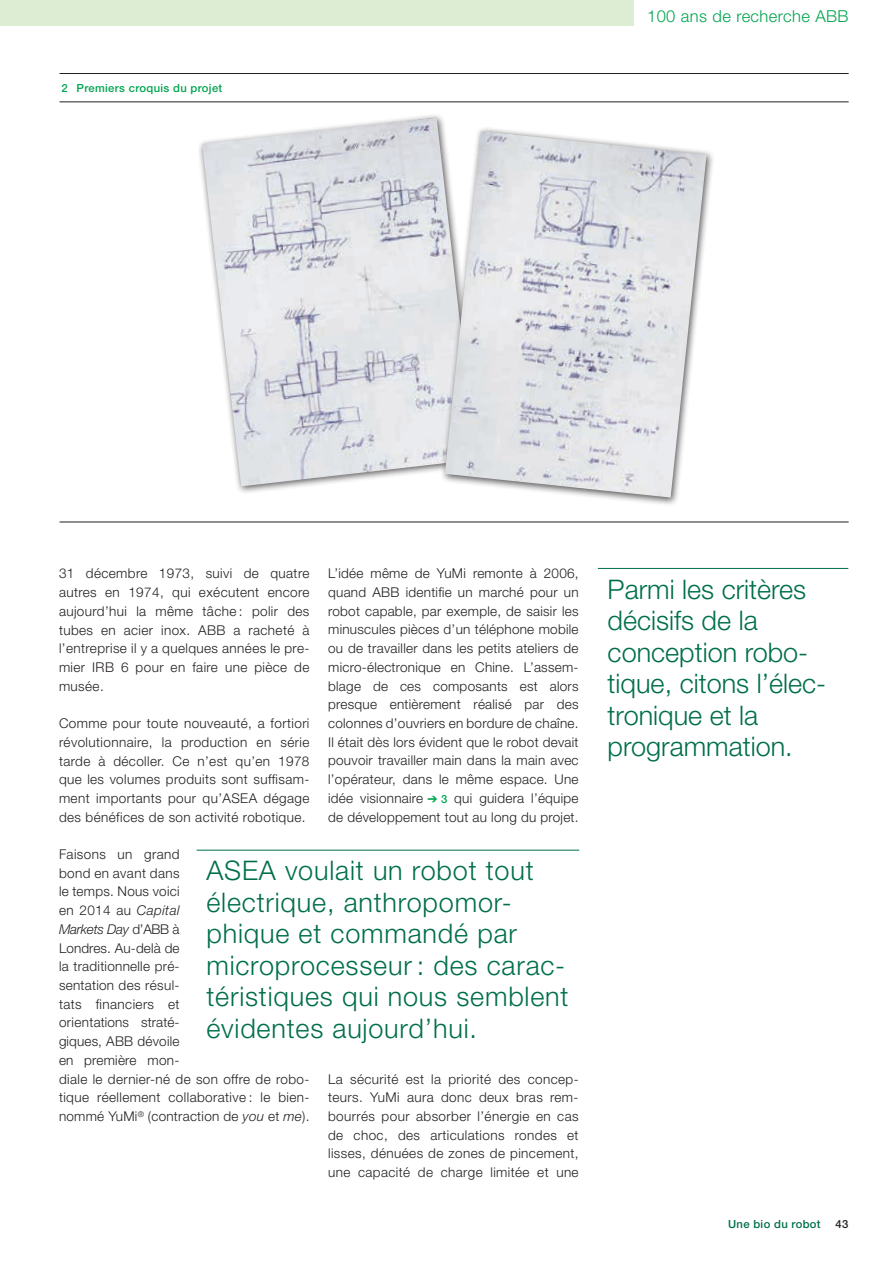
<style>
.page{position:relative;width:893px;height:1263px;background:#fff}
.page>*{position:absolute;margin:0;border:0;box-sizing:border-box;transform-origin:0 0}
.t1{font:300 27px/31.5px "Helvetica Neue";letter-spacing:.03em;color:#006f49}
.t2{font:300 27px/31.5px "Helvetica Neue";color:#006f49}
.t3{font:300 16.5px "Helvetica Neue";letter-spacing:.025em;color:#00a54f}
.t4{font:300 13.5px/18.8px "Helvetica Neue";letter-spacing:.03em;color:#231f20;text-align:justify}
.t5{font:500 11.25px "Helvetica Neue";letter-spacing:.03em;color:#00a54f}
.t6{font:500 11.25px "Helvetica Neue";letter-spacing:.03em;color:#006f49}
.t7{font:500 11.25px "Helvetica Neue";color:#231f20}
.s1{color:#00a54f}
.s2{font-weight:500;font-size:11.25px;color:#00a54f}
.s3{font-style:italic}
</style>
<div class="page">
<hr style="left:197px;top:850px;width:382px;height:1px;background:#006f49">
<hr style="left:598px;top:568px;width:250px;height:1px;background:#006f49">
<hr style="left:60px;top:101px;width:789px;height:1px;background:#231f20">
<hr style="left:60px;top:73px;width:789px;height:1px;background:#231f20">
<hr style="left:60px;top:522px;width:789px;height:1px;background:#231f20">
<div style="left:197px;top:113px;width:287px;height:382px;background:#231f20;opacity:.75"></div>
<img style="left:202px;top:117px;width:274px;height:369px">
<div style="left:440px;top:126px;width:275px;height:380px;background:#231f20;opacity:.75"></div>
<img style="left:445px;top:131px;width:262px;height:367px">
<div style="left:0;top:0;width:634px;height:26px;background:#dcedd3"></div>
<p class="t5" style="left:62px;top:81px;width:162px">2 Premiers croquis du projet</p>
<p class="t3" style="left:647px;top:6px;width:203px">100 ans de recherche ABB</p>
<p class="t4" style="left:328px;top:564px;width:252px">L’idée même de YuMi remonte à 2006, quand ABB identifie un marché pour un robot capable, par exemple, de saisir les minuscules pièces d’un téléphone mobile ou de travailler dans les petits ateliers de micro-électronique en Chine. L’assem&shy;blage de ces composants est alors presque entièrement réalisé par des colonnes d’ouvriers en bordure de chaîne.<br>Il était dès lors évident que le robot devait pouvoir travailler main dans la main avec l’opérateur, dans le même espace. Une idée visionnaire <span class="s1">➔</span> <span class="s2">3</span> qui guidera l’équipe de développement tout au long du projet.</p>
<p class="t4" style="left:59px;top:564px;width:252px">31 décembre 1973, suivi de quatre autres en 1974, qui exécutent encore aujourd’hui la même tâche : polir des tubes en acier inox. ABB a racheté à l’entreprise il y a quelques années le pre&shy;mier IRB 6 pour en faire une pièce de musée.</p>
<p class="t4" style="left:59px;top:714px;width:252px">Comme pour toute nouveauté, a fortiori révolutionnaire, la production en série tarde à décoller. Ce n’est qu’en 1978 que les volumes produits sont suffisam&shy;ment importants pour qu’ASEA dégage des bénéfices de son activité robotique.</p>
<p class="t4" style="left:59px;top:844px;width:252px;text-align:left">Faisons un grand<br>bond en avant dans<br>le temps. Nous voici<br>en 2014 au <span class="s3">Capital<br>Markets Day</span> d’ABB à<br>Londres. Au-delà de<br>la traditionnelle pré-<br>sentation des résul-<br>tats financiers et<br>orientations straté-<br>giques, ABB dévoile<br>en première mon-<br>diale le dernier-né de son offre de robo&shy;tique réellement collaborative : le bien&shy;nommé YuMi<sup>®</sup> (contraction de <span class="s3">you</span> et <span class="s3">me</span>).</p>
<h1 class="t1" style="left:206px;top:854px;width:364px">ASEA voulait un robot tout électrique, anthropomor&shy;phique et commandé par microprocesseur : des carac&shy;téristiques qui nous semblent évidentes aujourd’hui.</h1>
<p class="t4" style="left:328px;top:1069px;width:252px">La sécurité est la priorité des concep&shy;teurs. YuMi aura donc deux bras rem&shy;bourrés pour absorber l’énergie en cas de choc, des articulations rondes et lisses, dénuées de zones de pincement, une capacité de charge limitée et une</p>
<h1 class="t2" style="left:608px;top:573px;width:220px">Parmi les critères décisifs de la conception robo&shy;tique, citons l’élec&shy;tronique et la programmation.</h1>
<p class="t6" style="left:728px;top:1217px;width:94px">Une bio du robot</p>
<p class="t7" style="left:835px;top:1217px;width:14px">43</p>
</div>
